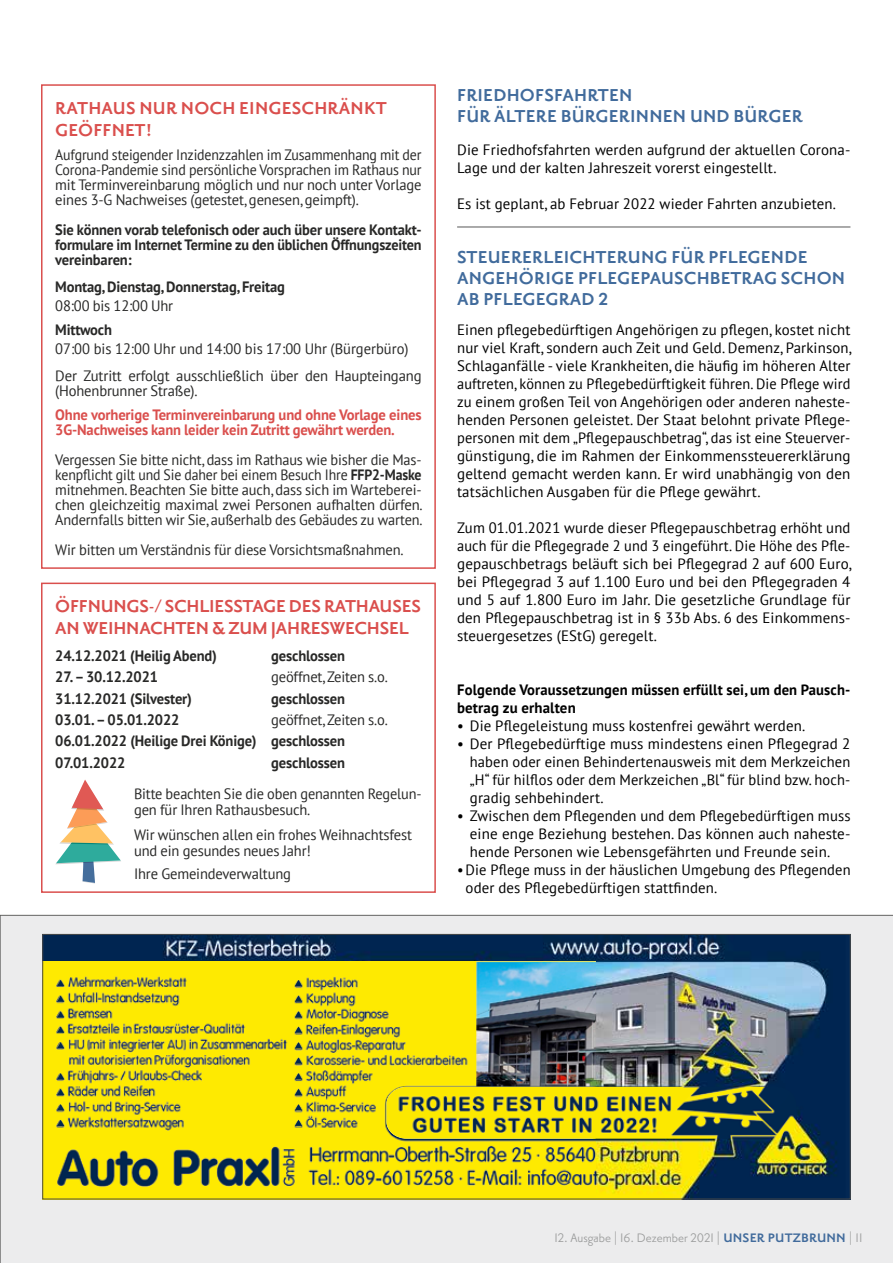
<style>
.page{position:relative;width:893px;height:1263px;background:#fff}
.page>*{position:absolute;margin:0;border:0;box-sizing:border-box;transform-origin:0 0}
.t1{font:700 21px/21px "Priori Sans OT";letter-spacing:.01em;color:#416b9c}
.t2{font:700 21px/21.8px "Priori Sans OT";letter-spacing:-.01em;color:#da4f4d}
.t3{font:700 21px/22.5px "Priori Sans OT";letter-spacing:.01em;color:#da4f4d}
.t4{font:15px/18px "PT Sans";letter-spacing:.01em;color:#000;text-align:justify}
.t5{font:700 15px/15px "PT Sans";letter-spacing:-.01em;color:#282827;text-align:justify}
.t6{font:15px/26.8px "PT Sans";letter-spacing:-.01em;color:#282827}
.t7{font:15px/15px "PT Sans";letter-spacing:-.01em;color:#282827;text-align:justify;scale:.96 1}
.t8{font:15px/15px "PT Sans";letter-spacing:-.01em;color:#282827;text-align:justify;scale:.93 1}
.t9{font:700 15px/15px "PT Sans";letter-spacing:-.01em;color:#da4f4d}
.t10{font:700 15px/18px "PT Sans";letter-spacing:.01em;color:#000}
.t11{font:15px/15.8px "PT Sans";letter-spacing:-.01em;color:#282827;scale:.95 1}
.t12{font:15px "Priori Sans OT";color:#9c9d9d}
.s1{font-weight:700}
.s2{font-weight:700;color:#416b9c}
</style>
<div class="page">
<svg style="left:0;top:915px;width:893px;height:348px"></svg>
<div style="left:41px;top:84px;width:395px;height:485px;border:2px solid #da4f4d"></div>
<div style="left:41px;top:583px;width:395px;height:310px;border:2px solid #da4f4d"></div>
<hr style="left:457px;top:227px;width:393px;height:1px;background:#565656">
<img style="left:45px;top:936px;width:803px;height:261px">
<img style="left:45px;top:961px;width:551px;height:236px">
<svg style="left:295px;top:980px;width:7px;height:6px"></svg>
<svg style="left:295px;top:995px;width:7px;height:7px"></svg>
<svg style="left:295px;top:1011px;width:7px;height:6px"></svg>
<svg style="left:295px;top:1026px;width:7px;height:7px"></svg>
<svg style="left:295px;top:1042px;width:7px;height:6px"></svg>
<svg style="left:295px;top:1057px;width:7px;height:7px"></svg>
<svg style="left:295px;top:1073px;width:7px;height:6px"></svg>
<svg style="left:295px;top:1089px;width:7px;height:6px"></svg>
<svg style="left:295px;top:1104px;width:7px;height:6px"></svg>
<svg style="left:295px;top:1120px;width:7px;height:6px"></svg>
<svg style="left:57px;top:980px;width:7px;height:6px"></svg>
<svg style="left:57px;top:995px;width:7px;height:7px"></svg>
<svg style="left:57px;top:1011px;width:7px;height:6px"></svg>
<svg style="left:57px;top:1026px;width:7px;height:7px"></svg>
<svg style="left:57px;top:1042px;width:7px;height:6px"></svg>
<svg style="left:57px;top:1073px;width:7px;height:6px"></svg>
<svg style="left:57px;top:1089px;width:7px;height:6px"></svg>
<svg style="left:57px;top:1104px;width:7px;height:6px"></svg>
<svg style="left:57px;top:1120px;width:7px;height:6px"></svg>
<img style="left:596px;top:1087px;width:200px;height:52px">
<img style="left:386px;top:1087px;width:210px;height:52px">
<svg style="left:56px;top:779px;width:65px;height:104px"></svg>
<h1 class="t3" style="left:55px;top:97px;width:333px">RATHAUS NUR NOCH EINGESCHRÄNKT<br>GEÖFFNET!</h1>
<p class="t8" style="left:55px;top:147px;width:395px">Aufgrund steigender Inzidenzzahlen im Zusammenhang mit der Corona-Pandemie sind persönliche Vorsprachen im Rathaus nur mit Terminvereinbarung möglich und nur noch unter Vorlage eines 3-G Nachweises (getestet, genesen, geimpft).</p>
<p class="t5" style="left:55px;top:222px;width:368px">Sie können vorab telefonisch oder auch über unsere Kontakt&shy;formulare im Internet Termine zu den üblichen Öffnungszeiten vereinbaren:</p>
<p class="t5" style="left:55px;top:279px;width:231px">Montag, Dienstag, Donnerstag, Freitag</p>
<p class="t6" style="left:55px;top:292px;width:119px">08:00 bis 12:00 Uhr</p>
<p class="t5" style="left:55px;top:322px;width:58px">Mittwoch</p>
<p class="t6" style="left:55px;top:335px;width:368px">07:00 bis 12:00 Uhr und 14:00 bis 17:00 Uhr (Bürgerbüro)<br>Der Zutritt erfolgt ausschließlich über den Haupteingang</p>
<p class="t6" style="left:55px;top:377px;width:144px">(Hohenbrunner Straße).</p>
<p class="t9" style="left:55px;top:407px;width:368px">Ohne vorherige Terminvereinbarung und ohne Vorlage eines<br>3G-Nachweises kann leider kein Zutritt gewährt werden.</p>
<p class="t7" style="left:55px;top:452px;width:384px">Vergessen Sie bitte nicht, dass im Rathaus wie bisher die Mas&shy;kenpflicht gilt und Sie daher bei einem Besuch Ihre <span class="s1">FFP2-Maske </span>mitnehmen. Beachten Sie bitte auch, dass sich im Warteberei&shy;chen gleichzeitig maximal zwei Personen aufhalten dürfen.<br>Andernfalls bitten wir Sie, außerhalb des Gebäudes zu warten.</p>
<p class="t6" style="left:55px;top:535px;width:350px">Wir bitten um Verständnis für diese Vorsichtsmaßnahmen.</p>
<h1 class="t2" style="left:55px;top:596px;width:367px">ÖFFNUNGS-/ SCHLIESSTAGE DES RATHAUSES<br>AN WEIHNACHTEN &amp; ZUM JAHRESWECHSEL</h1>
<p class="t5" style="left:55px;top:648px;width:163px">24.12.2021 (Heilig Abend)</p>
<p class="t5" style="left:271px;top:648px;width:75px">geschlossen</p>
<p class="t5" style="left:55px;top:669px;width:104px">27. – 30.12.2021</p>
<p class="t6" style="left:271px;top:663px;width:118px">geöffnet, Zeiten s.o.</p>
<p class="t5" style="left:55px;top:691px;width:138px">31.12.2021 (Silvester)</p>
<p class="t5" style="left:271px;top:691px;width:75px">geschlossen</p>
<p class="t5" style="left:55px;top:712px;width:126px">03.01. – 05.01.2022</p>
<p class="t6" style="left:271px;top:706px;width:118px">geöffnet, Zeiten s.o.</p>
<p class="t5" style="left:55px;top:730px;width:291px;line-height:21.3px">06.01.2022 (Heilige Drei Könige) geschlossen<br>07.01.2022</p>
<p class="t5" style="left:271px;top:755px;width:75px">geschlossen</p>
<p class="t11" style="left:134px;top:785px;width:304px">Bitte beachten Sie die oben genannten Regelun&shy;gen für Ihren Rathausbesuch.</p>
<p class="t6" style="left:134px;top:827px;width:279px;line-height:15.8px">Wir wünschen allen ein frohes Weihnachtsfest und ein gesundes neues Jahr!</p>
<p class="t6" style="left:134px;top:859px;width:159px">Ihre Gemeindeverwaltung</p>
<h1 class="t1" style="left:457px;top:85px;width:347px">FRIEDHOFSFAHRTEN<br>FÜR ÄLTERE BÜRGERINNEN UND BÜRGER</h1>
<p class="t4" style="left:457px;top:140px;width:395px">Die Friedhofsfahrten werden aufgrund der aktuellen Corona-<br>Lage und der kalten Jahreszeit vorerst eingestellt.</p>
<p class="t4" style="left:457px;top:194px;width:380px">Es ist geplant, ab Februar 2022 wieder Fahrten anzubieten.</p>
<h1 class="t1" style="left:457px;top:247px;width:390px">STEUERERLEICHTERUNG FÜR PFLEGENDE<br>ANGEHÖRIGE PFLEGEPAUSCHBETRAG SCHON<br>AB PFLEGEGRAD 2</h1>
<p class="t4" style="left:457px;top:320px;width:396px">Einen pflegebedürftigen Angehörigen zu pflegen, kostet nicht nur viel Kraft, sondern auch Zeit und Geld. Demenz, Parkinson, Schlaganfälle - viele Krankheiten, die häufig im höheren Alter auftreten, können zu Pflegebedürftigkeit führen. Die Pflege wird zu einem großen Teil von Angehörigen oder anderen naheste&shy;henden Personen geleistet. Der Staat belohnt private Pflege&shy;personen mit dem „Pflegepauschbetrag“, das ist eine Steuerver&shy;günstigung, die im Rahmen der Einkommenssteuererklärung geltend gemacht werden kann. Er wird unabhängig von den tatsächlichen Ausgaben für die Pflege gewährt.</p>
<p class="t4" style="left:457px;top:518px;width:396px">Zum 01.01.2021 wurde dieser Pflegepauschbetrag erhöht und auch für die Pflegegrade 2 und 3 eingeführt. Die Höhe des Pfle&shy;gepauschbetrags beläuft sich bei Pflegegrad 2 auf 600 Euro, bei Pflegegrad 3 auf 1.100 Euro und bei den Pflegegraden 4 und 5 auf 1.800 Euro im Jahr. Die gesetzliche Grundlage für den Pflegepauschbetrag ist in § 33b Abs. 6 des Einkommens&shy;steuergesetzes (EStG) geregelt.</p>
<p class="t10" style="left:457px;top:680px;width:395px">Folgende Voraussetzungen müssen erfüllt sei, um den Pausch&shy;betrag zu erhalten</p>
<p class="t4" style="left:457px;top:716px;width:350px">• Die Pflegeleistung muss kostenfrei gewährt werden.</p>
<p class="t4" style="left:470px;top:734px;width:382px;text-indent:-13px">• Der Pflegebedürftige muss mindestens einen Pflegegrad 2 haben oder einen Behindertenausweis mit dem Merkzeichen „H“ für hilflos oder dem Merkzeichen „Bl“ für blind bzw. hoch&shy;gradig sehbehindert.</p>
<p class="t4" style="left:470px;top:806px;width:382px;text-indent:-13px">• Zwischen dem Pflegenden und dem Pflegebedürftigen muss eine enge Beziehung bestehen. Das können auch naheste&shy;hende Personen wie Lebensgefährten und Freunde sein.</p>
<p class="t4" style="left:466px;top:860px;width:386px;text-indent:-9px">•Die Pflege muss in der häuslichen Umgebung des Pflegenden oder des Pflegebedürftigen stattfinden.</p>
<p class="t12" style="left:554px;top:1230px;width:310px">12. Ausgabe | 16. Dezember 2021 | <span class="s2">UNSER PUTZBRUNN</span> | 11</p>
</div>
